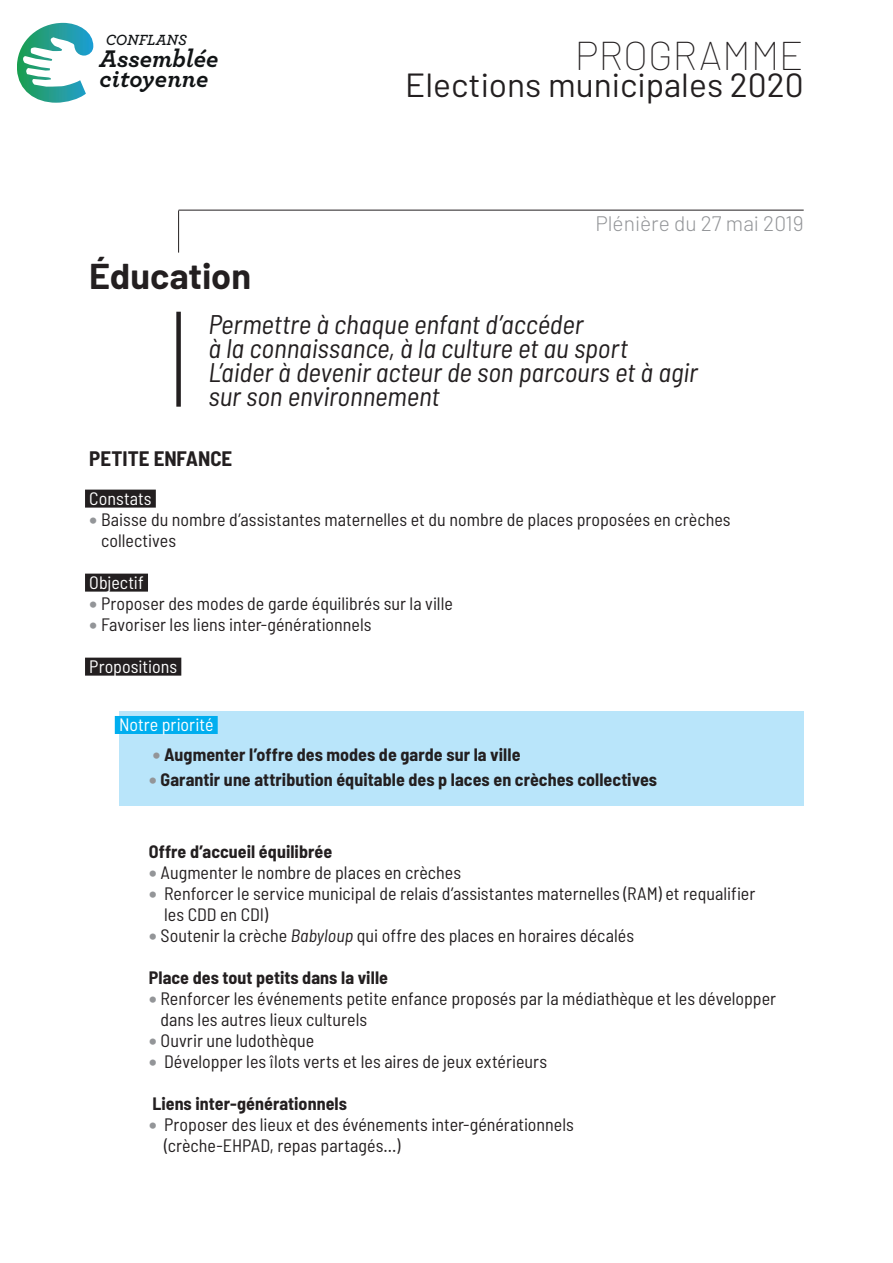
<style>
.page{position:relative;width:893px;height:1263px;background:#fff}
.page>*{position:absolute;margin:0;border:0;box-sizing:border-box;transform-origin:0 0}
.t1{font:100 40.2px "Barlow";color:#231f20}
.TITRE_3{font:700 36px "Barlow";color:#231f20}
.t2{font:33.6px "Barlow";color:#231f20}
.Châpo{font:italic semi-condensed 27px/24px "Barlow";color:#231f20}
.t3{font:italic 700 25.2px/20.1px "Archer";color:#111416}
.Titre_1{font:300 21px "Barlow";color:#939598}
.Titre_Axe{font:700 semi-condensed 21px "Barlow";color:#231f20}
.t4{font:semi-condensed 18px/21px "Barlow";color:#231f20}
.Titre_Propositions{font:700 semi-condensed 18px "Barlow";color:#231f20}
.SS-titre-_Constats{font:semi-condensed 18px "Barlow";color:#fff}
.t5{font:italic 600 15.45px "Archer";color:#111416}
.s1{font-size:27px;color:#939598}
.s2{font-weight:400;font-size:27px;color:#939598}
.s3{font-style:italic}
</style>
<div class="page">
<div style="left:119px;top:711px;width:685px;height:95px;background:#b9e5fa"></div>
<div style="left:85px;top:490px;width:71px;height:18px;background:#231f20"></div>
<div style="left:85px;top:574px;width:63px;height:18px;background:#231f20"></div>
<div style="left:85px;top:658px;width:96px;height:18px;background:#231f20"></div>
<svg style="left:17px;top:23px;width:76px;height:80px"></svg>
<div style="left:176px;top:312px;width:5px;height:95px;background:#231f20"></div>
<hr style="left:179px;top:210px;width:625px;height:1px;background:#231f20">
<hr style="left:178px;top:210px;width:1px;height:43px;background:#231f20">
<div style="left:115px;top:716px;width:103px;height:18px;background:#00aeef"></div>
<p class="t5" style="left:106px;top:29px;width:82px">CONFLANS</p>
<p class="t3" style="left:100px;top:46px;width:120px">Assemblée citoyenne</p>
<p class="t1" style="left:575px;top:31px;width:230px">PROGRAMME</p>
<p class="t2" style="left:405px;top:64px;width:400px">Elections municipales 2020</p>
<p class="Titre_1" style="left:595px;top:210px;width:210px">Plénière du 27 mai 2019</p>
<p class="TITRE_3" style="left:89px;top:253px;width:163px">Éducation</p>
<p class="Châpo" style="left:208px;top:311px;width:421px">Permettre à chaque enfant d’accéder<br>à la connaissance, à la culture et au sport</p>
<p class="Châpo" style="left:208px;top:359px;width:491px">L’aider à devenir acteur de son parcours et à agir sur son environnement</p>
<p class="Titre_Axe" style="left:89px;top:445px;width:144px">PETITE ENFANCE</p>
<p class="SS-titre-_Constats" style="left:89px;top:487px;width:64px">Constats</p>
<p class="t4" style="left:101px;top:508px;width:631px;text-indent:-12px"><span class="s1">∙</span> Baisse du nombre d’assistantes maternelles et du nombre de places proposées en crèches collectives</p>
<p class="SS-titre-_Constats" style="left:89px;top:571px;width:56px">Objectif</p>
<p class="t4" style="left:89px;top:592px;width:365px"><span class="s1">∙</span> Proposer des modes de garde équilibrés sur la ville</p>
<p class="t4" style="left:89px;top:613px;width:284px"><span class="s1">∙</span> Favoriser les liens inter-générationnels</p>
<p class="SS-titre-_Constats" style="left:89px;top:655px;width:89px">Propositions</p>
<p class="SS-titre-_Constats" style="left:119px;top:713px;width:96px">Notre priorité</p>
<p class="Titre_Propositions" style="left:152px;top:743px;width:370px"><span class="s2">∙</span> Augmenter l’offre des modes de garde sur la ville</p>
<p class="Titre_Propositions" style="left:149px;top:768px;width:510px"><span class="s2">∙</span> Garantir une attribution équitable des p laces en crèches collectives</p>
<p class="Titre_Propositions" style="left:149px;top:840px;width:185px">Offre d’accueil équilibrée</p>
<p class="t4" style="left:149px;top:861px;width:314px"><span class="s1">∙</span> Augmenter le nombre de places en crèches</p>
<p class="t4" style="left:164px;top:882px;width:593px;text-indent:-15px"><span class="s1">∙</span> Renforcer le service municipal de relais d’assistantes maternelles (RAM) et requalifier les CDD en CDI)</p>
<p class="t4" style="left:149px;top:924px;width:487px"><span class="s1">∙</span> Soutenir la crèche <span class="s3">Babyloup</span> qui offre des places en horaires décalés</p>
<p class="Titre_Propositions" style="left:149px;top:966px;width:241px">Place des tout petits dans la ville</p>
<p class="t4" style="left:161px;top:987px;width:617px;text-indent:-12px"><span class="s1">∙</span> Renforcer les événements petite enfance proposés par la médiathèque et les développer dans les autres lieux culturels</p>
<p class="t4" style="left:149px;top:1029px;width:167px"><span class="s1">∙</span> Ouvrir une ludothèque</p>
<p class="t4" style="left:149px;top:1050px;width:400px"><span class="s1">∙</span> Développer les îlots verts et les aires de jeux extérieurs</p>
<p class="Titre_Propositions" style="left:152px;top:1092px;width:196px">Liens inter-générationnels</p>
<p class="t4" style="left:164px;top:1113px;width:411px;text-indent:-15px"><span class="s1">∙</span> Proposer des lieux et des événements inter-générationnels (crèche-EHPAD, repas partagés...)</p>
</div>
